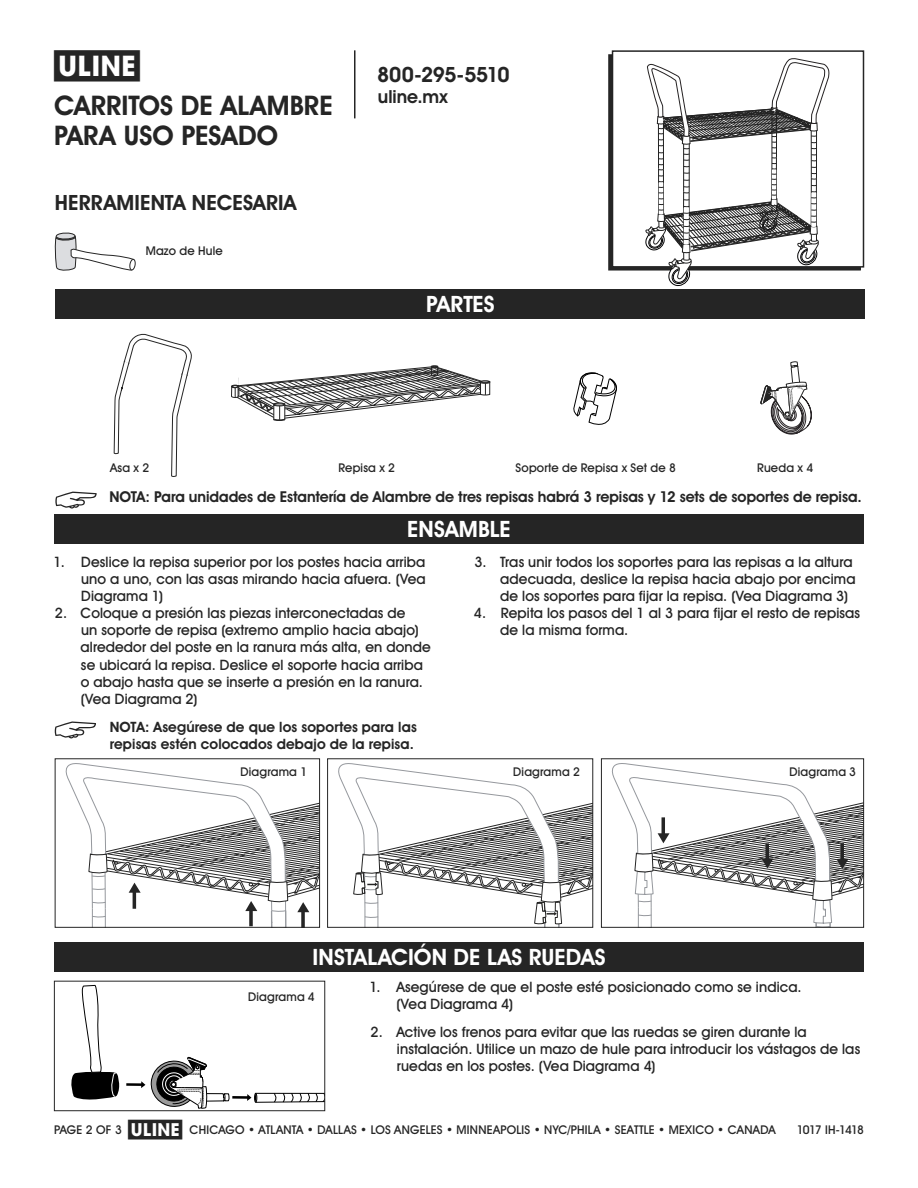
<style>
.page{position:relative;width:918px;height:1188px;background:#fff}
.page>*{position:absolute;margin:0;border:0;box-sizing:border-box;transform-origin:0 0}
.t1{font:700 28.5px "Uline Two Knine";color:#252525}
.t2{font:700 27px/30px "Uline Two Knine";letter-spacing:.005em;color:#252525}
.t3{font:700 22.5px "Uline Two Knine";letter-spacing:.005em;color:#fff}
.t4{font:700 21px "Uline Two Knine";letter-spacing:.005em;color:#252525}
.t5{font:700 21px "Uline Two Knine";letter-spacing:-.02em;color:#252525}
.t6{font:700 18px "Uline Two Knine";color:#252525}
.t7{font:700 15px "Uline Two Knine";letter-spacing:-.005em;color:#252525}
.t8{font:14.25px/17.1px "Uline Two Knine";letter-spacing:.01em;color:#252525}
.t9{font:700 14.25px/17.1px "Uline Two Knine";letter-spacing:.01em;color:#252525}
.t10{font:12px "Uline Two Knine";letter-spacing:.015em;color:#252525}
.t11{font:12px "Uline Two Knine";letter-spacing:-.07em;color:#252525}
.s1{font-size:18px}
</style>
<div class="page">
<hr style="left:354px;top:50px;width:2px;height:68px;background:#252525">
<svg style="left:71px;top:985px;width:49px;height:115px"></svg>
<hr style="left:232px;top:1096px;width:17px;height:3px;background:#000">
<svg style="left:247px;top:1093px;width:76px;height:10px"></svg>
<hr style="left:126px;top:1083px;width:17px;height:3px;background:#000">
<svg style="left:141px;top:1057px;width:89px;height:52px"></svg>
<div style="left:54px;top:981px;width:271px;height:130px;border:1px solid #252525"></div>
<div style="left:54px;top:514px;width:810px;height:30px;background:#252525"></div>
<svg style="left:55px;top:721px;width:41px;height:17px"></svg>
<div style="left:54px;top:942px;width:810px;height:30px;background:#252525"></div>
<svg style="left:65px;top:763px;width:253px;height:163px"></svg>
<div style="left:55px;top:758px;width:265px;height:170px;border:1px solid #252525"></div>
<svg style="left:338px;top:763px;width:253px;height:163px"></svg>
<div style="left:327px;top:758px;width:266px;height:170px;border:1px solid #252525"></div>
<svg style="left:611px;top:763px;width:251px;height:163px"></svg>
<div style="left:601px;top:758px;width:263px;height:170px;border:1px solid #252525"></div>
<svg style="left:231px;top:366px;width:259px;height:55px"></svg>
<div style="left:55px;top:289px;width:810px;height:30px;background:#252525"></div>
<svg style="left:55px;top:492px;width:42px;height:17px"></svg>
<svg style="left:114px;top:333px;width:78px;height:144px"></svg>
<svg style="left:760px;top:361px;width:52px;height:74px"></svg>
<svg style="left:573px;top:372px;width:44px;height:53px"></svg>
<div style="left:612px;top:50px;width:252px;height:218px;border:2px solid #252525"></div>
<svg style="left:54px;top:232px;width:82px;height:39px"></svg>
<svg style="left:646px;top:58px;width:184px;height:228px"></svg>
<h1 class="t1" style="left:54px;top:49px;width:87px">π</h1>
<h2 class="t2" style="left:54px;top:90px;width:280px">CARRITOS DE ALAMBRE<br>PARA USO PESADO</h2>
<h3 class="t4" style="left:55px;top:190px;width:243px">HERRAMIENTA NECESARIA</h3>
<p class="t10" style="left:146px;top:243px;width:79px">Mazo de Hule</p>
<h3 class="t5" style="left:377px;top:62px;width:134px">800-295-5510</h3>
<p class="t6" style="left:378px;top:86px;width:71px">uline.mx</p>
<h3 class="t3" style="left:426px;top:291px;width:70px">PARTES</h3>
<p class="t10" style="left:110px;top:460px;width:41px">Asa x 2</p>
<p class="t10" style="left:338px;top:460px;width:58px">Repisa x 2</p>
<p class="t10" style="left:516px;top:460px;width:162px">Soporte de Repisa x Set de 8</p>
<p class="t10" style="left:757px;top:460px;width:58px">Rueda x 4</p>
<p class="t7" style="left:109px;top:488px;width:754px">NOTA: Para unidades de Estantería de Alambre de tres repisas habrá 3 repisas y 12 sets de soportes de repisa.</p>
<h3 class="t3" style="left:407px;top:516px;width:105px">ENSAMBLE</h3>
<p class="t8" style="left:81px;top:553px;width:346px;text-align:justify;text-indent:-27px">1. Deslice la repisa superior por los postes hacia arriba uno a uno, con las asas mirando hacia afuera. (Vea Diagrama 1)</p>
<p class="t8" style="left:81px;top:604px;width:352px;text-indent:-26px">2. Coloque a presión las piezas interconectadas de<br>un soporte de repisa (extremo amplio hacia abajo) alrededor del poste en la ranura más alta, en donde se ubicará la repisa. Deslice el soporte hacia arriba o abajo hasta que se inserte a presión en la ranura. (Vea Diagrama 2)</p>
<p class="t9" style="left:110px;top:718px;width:309px">NOTA: Asegúrese de que los soportes para las repisas estén colocados debajo de la repisa.</p>
<p class="t8" style="left:500px;top:553px;width:357px;text-indent:-26px">3. Tras unir todos los soportes para las repisas a la altura adecuada, deslice la repisa hacia abajo por encima de los soportes para fijar la repisa. (Vea Diagrama 3)</p>
<p class="t8" style="left:500px;top:604px;width:361px;text-indent:-26px">4. Repita los pasos del 1 al 3 para fijar el resto de repisas de la misma forma.</p>
<p class="t10" style="left:240px;top:765px;width:68px">Diagrama 1</p>
<p class="t10" style="left:513px;top:765px;width:68px">Diagrama 2</p>
<p class="t10" style="left:790px;top:765px;width:68px">Diagrama 3</p>
<h3 class="t3" style="left:312px;top:944px;width:295px">INSTALACIÓN DE LAS RUEDAS</h3>
<p class="t10" style="left:248px;top:989px;width:68px">Diagrama 4</p>
<p class="t8" style="left:397px;top:978px;width:407px;text-indent:-27px">1. Asegúrese de que el poste esté posicionado como se indica. (Vea Diagrama 4)</p>
<p class="t8" style="left:397px;top:1023px;width:465px;text-indent:-26px">2. Active los frenos para evitar que las ruedas se giren durante la instalación. Utilice un mazo de hule para introducir los vástagos de las ruedas en los postes. (Vea Diagrama 4)</p>
<p class="t10" style="left:128px;top:1122px;width:649px"><span class="s1">π</span> CHICAGO • ATLANTA • DALLAS • LOS ANGELES • MINNEAPOLIS • NYC/PHILA • SEATTLE • MEXICO • CANADA</p>
<p class="t10" style="left:54px;top:1122px;width:69px">PAGE 2 OF 3</p>
<p class="t11" style="left:797px;top:1122px;width:69px">1017 IH-1418</p>
</div>
